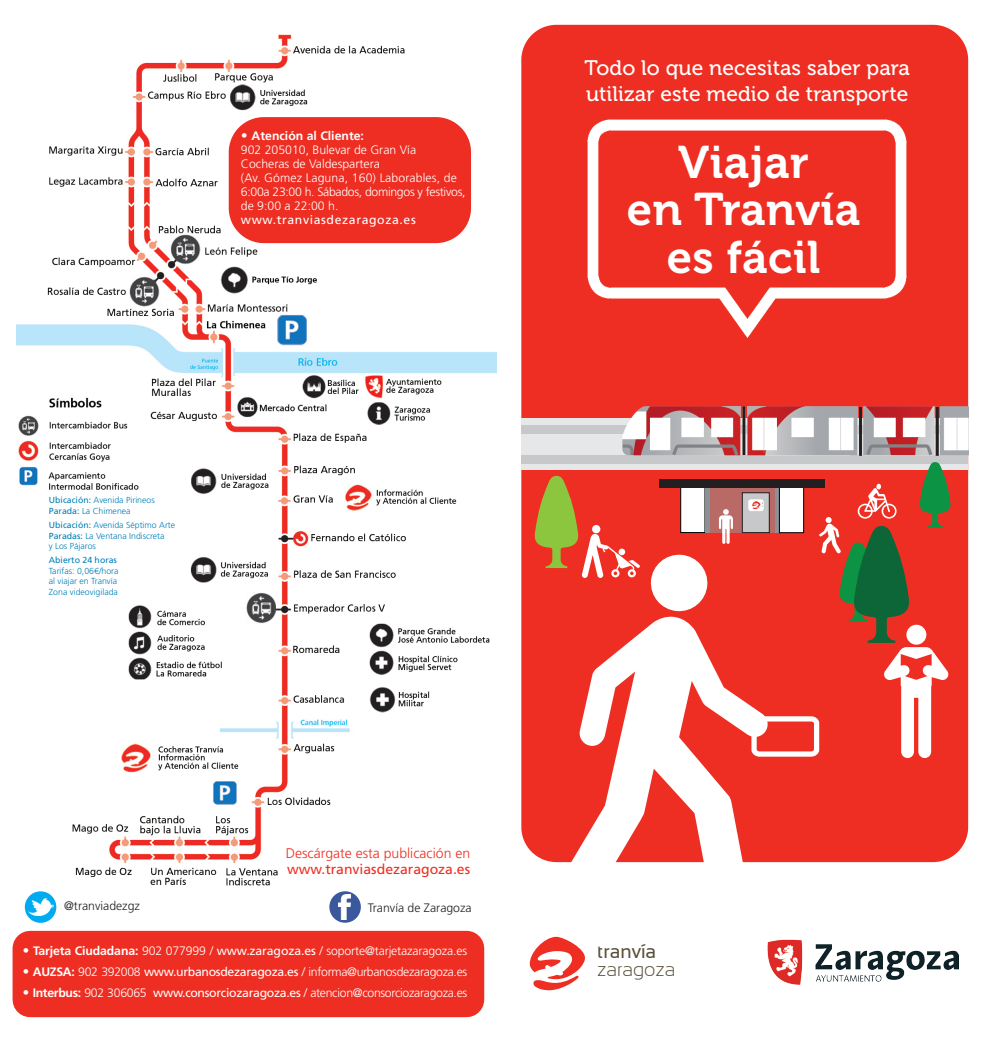
<style>
.page{position:relative;width:993px;height:1042px;background:#fff}
.page>*{position:absolute;margin:0;border:0;box-sizing:border-box;transform-origin:0 0}
.t1{font:45.5px "Museo 700";letter-spacing:.01em;color:#fff}
.t2{font:21px/25.2px "Museo 500";letter-spacing:.005em;color:#fff}
.t3{font:300 19.25px/17.8px "Sansation";color:#5a5039}
.t4{font:300 14px "Frutiger LT Std";color:#ee2e22}
.t5{font:14px "Frutiger LT Std";color:#ee2e22}
.t6{font:300 12.25px/14px "Frutiger LT Std";letter-spacing:-.01em;color:#fff}
.t7{font:300 12.25px "Frutiger LT Std";color:#231f20}
.t8{font:12.25px "Frutiger LT Std";letter-spacing:.05em;color:#fff}
.t9{font:700 12.25px "Frutiger LT Std";color:#fff}
.t10{font:300 8.75px "Frutiger LT Std";color:#007eb7}
.t11{font:8.75px "Frutiger LT Std";color:#007eb7}
.s1{font-family:"Futura Std";font-weight:500}
.s2{font-weight:400}
.s3{font-weight:700}
</style>
<div class="page">
<div style="left:538px;top:42px;width:412px;height:802px;background:#ee2e22;border-radius:18px"></div>
<div style="left:521px;top:25px;width:446px;height:837px;border:35px solid #ee2e22;border-radius:18px"></div>
<img style="left:767px;top:939px;width:191px;height:45px">
<svg style="left:529px;top:937px;width:56px;height:54px"></svg>
<svg style="left:709px;top:487px;width:36px;height:46px"></svg>
<div style="left:680px;top:483px;width:25px;height:50px;background:#fff;border:1px solid #000"></div>
<hr style="left:705px;top:483px;width:4px;height:50px;background:#8a9297">
<div style="left:742px;top:493px;width:27px;height:39px;background:#c7c8ca"></div>
<div style="left:741px;top:492px;width:28px;height:41px;border:1px solid #231f20"></div>
<div style="left:659px;top:479px;width:165px;height:8px;background:#231f20"></div>
<img style="left:17px;top:34px;width:479px;height:879px">
<div style="left:30px;top:948px;width:436px;height:51px;background:#ee2e22"></div>
<div style="left:13px;top:931px;width:471px;height:86px;border:35px solid #ee2e22"></div>
<img style="left:587px;top:119px;width:319px;height:219px">
<div style="left:521px;top:418px;width:446px;height:52px;background:#e6e7e9"></div>
<div style="left:521px;top:425px;width:446px;height:8px;background:#c7c8ca"></div>
<div style="left:521px;top:456px;width:446px;height:8px;background:#c7c8ca"></div>
<img style="left:603px;top:386px;width:364px;height:70px">
<svg style="left:650px;top:554px;width:58px;height:58px"></svg>
<svg style="left:565px;top:616px;width:202px;height:247px"></svg>
<svg style="left:718px;top:509px;width:14px;height:35px"></svg>
<div style="left:246px;top:135px;width:207px;height:91px;background:#ee2e22;border-radius:18px"></div>
<div style="left:229px;top:117px;width:242px;height:126px;border:35px solid #ee2e22;border-radius:18px"></div>
<div style="left:329px;top:891px;width:32px;height:32px;background:#3b589c;border-radius:50%"></div>
<img style="left:338px;top:894px;width:12px;height:26px">
<div style="left:25px;top:891px;width:31px;height:32px;background:#00abf0;border-radius:50%"></div>
<img style="left:28px;top:898px;width:26px;height:18px">
<svg style="left:745px;top:462px;width:205px;height:297px"></svg>
<svg style="left:533px;top:476px;width:107px;height:102px"></svg>
<p class="t9" style="left:241px;top:129px;width:124px"><span class="s1">•</span> Atención al Cliente:</p>
<p class="t6" style="left:241px;top:143px;width:177px">902 205010, Bulevar de Gran Vía</p>
<p class="t6" style="left:241px;top:157px;width:140px">Cocheras de Valdespartera</p>
<p class="t6" style="left:241px;top:171px;width:226px">(Av. Gómez Laguna, 160) Laborables, de<br>6:00a 23:00 h. Sábados, domingos y festivos, de 9:00 a 22:00 h.</p>
<p class="t8" style="left:241px;top:213px;width:176px">www.tranviasdezaragoza.es</p>
<p class="t10" style="left:49px;top:495px;width:107px"><span class="s2">Ubicación:</span> Avenida Pirineos</p>
<p class="t10" style="left:49px;top:506px;width:83px"><span class="s2">Parada:</span> La Chimenea</p>
<p class="t10" style="left:49px;top:520px;width:128px"><span class="s2">Ubicación:</span> Avenida Séptimo Arte</p>
<p class="t10" style="left:49px;top:530px;width:117px"><span class="s2">Paradas:</span> La Ventana Indiscreta</p>
<p class="t10" style="left:49px;top:541px;width:48px">y Los Pájaros</p>
<p class="t11" style="left:49px;top:555px;width:70px">Abierto 24 horas</p>
<p class="t10" style="left:49px;top:565px;width:71px">Tarifas: 0,06€/hora</p>
<p class="t10" style="left:49px;top:576px;width:70px">al viajar en Tranvía</p>
<p class="t10" style="left:49px;top:586px;width:71px">Zona videovigilada</p>
<p class="t4" style="left:285px;top:845px;width:186px">Descárgate esta publicación en</p>
<p class="t5" style="left:287px;top:861px;width:184px">www.tranviasdezaragoza.es</p>
<p class="t7" style="left:64px;top:899px;width:77px">@tranviadezgz</p>
<p class="t7" style="left:368px;top:901px;width:105px">Tranvía de Zaragoza</p>
<p class="t6" style="left:22px;top:944px;width:446px"><span class="s1">•</span> <span class="s3">Tarjeta Ciudadana:</span> 902 077999 / <span class="s2">www.zaragoza.es</span> / soporte@tarjetazaragoza.es</p>
<p class="t6" style="left:22px;top:965px;width:446px"><span class="s1">•</span> <span class="s3">AUZSA:</span> 902 392008 <span class="s2">www.urbanosdezaragoza.es</span> / informa@urbanosdezaragoza.es</p>
<p class="t6" style="left:22px;top:986px;width:446px"><span class="s1">•</span> <span class="s3">Interbus:</span> 902 306065 <span class="s2">www.consorciozaragoza.es</span> / atencion@consorciozaragoza.es</p>
<p class="t2" style="left:584px;top:56px;width:327px">Todo lo que necesitas saber para utilizar este medio de transporte</p>
<p class="t1" style="left:678px;top:137px;width:132px">Viajar</p>
<p class="t1" style="left:626px;top:184px;width:235px">en Tranvía</p>
<p class="t1" style="left:666px;top:231px;width:155px">es fácil</p>
<p class="t3" style="left:597px;top:943px;width:80px"><span class="s2">tranvía </span>zaragoza</p>
</div>
